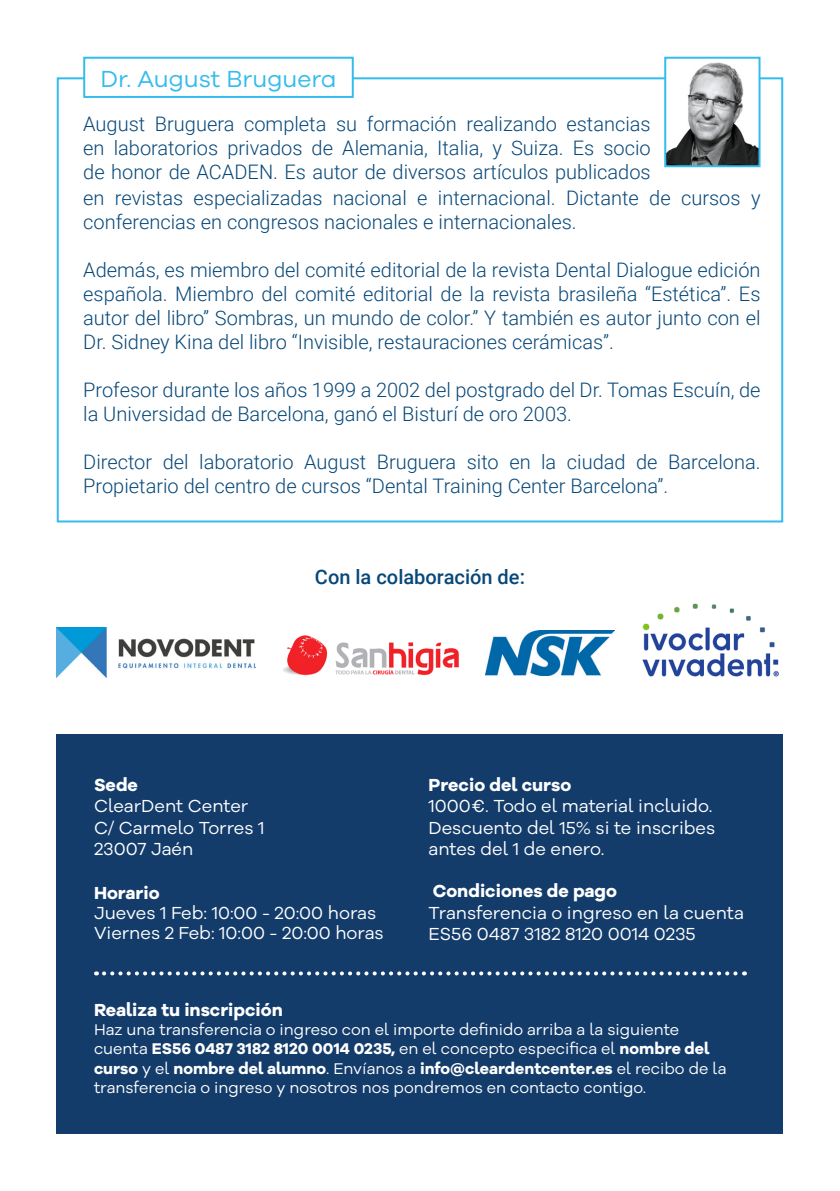
<style>
.page{position:relative;width:840px;height:1191px;background:#fff}
.page>*{position:absolute;margin:0;border:0;box-sizing:border-box;transform-origin:0 0}
.t1{font:24px "Galano Grotesque";color:#34bced}
.t2{font:300 20px/24px "Roboto";color:#074879}
.t3{font:500 20px "Roboto";color:#074879}
.t4{font:18px/21.6px "Galano Grotesque Alt";color:#fff}
.t5{font:700 18px "Galano Grotesque Alt";color:#fff}
.t6{font:16px/19.2px "Galano Grotesque Alt";color:#fff}
.s1{font-weight:700}
</style>
<div class="page">
<div style="left:57px;top:734px;width:725px;height:400px;background:#133c6b"></div>
<svg style="left:104px;top:971px;width:640px;height:4px"></svg>
<div style="left:83px;top:57px;width:270px;height:41px;background:#fff;border:2px solid #34bced"></div>
<img style="left:667px;top:62px;width:90px;height:102px">
<div style="left:664px;top:57px;width:96px;height:110px;border:2px solid #34bced"></div>
<img style="left:57px;top:628px;width:198px;height:50px">
<img style="left:283px;top:635px;width:176px;height:41px">
<img style="left:485px;top:630px;width:129px;height:45px">
<img style="left:642px;top:603px;width:137px;height:74px">
<p class="t1" style="left:100px;top:64px;width:238px">Dr. August Bruguera</p>
<p class="t2" style="left:83px;top:111px;width:568px;text-align:justify">August Bruguera completa su formación realizando estancias en laboratorios privados de Alemania, Italia, y Suiza. Es socio de honor de ACADEN. Es autor de diversos artículos publicados</p>
<p class="t2" style="left:83px;top:185px;width:678px">en revistas especializadas nacional e internacional. Dictante de cursos y conferencias en congresos nacionales e internacionales.</p>
<p class="t2" style="left:83px;top:257px;width:678px;text-align:justify">Además, es miembro del comité editorial de la revista Dental Dialogue edición española. Miembro del comité editorial de la revista brasileña “Estética”. Es autor del libro” Sombras, un mundo de color.” Y también es autor junto con el Dr. Sidney Kina del libro “Invisible, restauraciones cerámicas”.</p>
<p class="t2" style="left:83px;top:377px;width:678px">Profesor durante los años 1999 a 2002 del postgrado del Dr. Tomas Escuín, de la Universidad de Barcelona, ganó el Bisturí de oro 2003.</p>
<p class="t2" style="left:83px;top:449px;width:678px">Director del laboratorio August Bruguera sito en la ciudad de Barcelona.<br>Propietario del centro de cursos “Dental Training Center Barcelona”.</p>
<p class="t3" style="left:315px;top:563px;width:211px">Con la colaboración de:</p>
<p class="t5" style="left:94px;top:773px;width:45px">Sede</p>
<p class="t4" style="left:94px;top:795px;width:156px">ClearDent Center</p>
<p class="t4" style="left:94px;top:816px;width:172px">C/ Carmelo Torres 1</p>
<p class="t4" style="left:94px;top:838px;width:101px">23007 Jaén</p>
<p class="t5" style="left:94px;top:881px;width:67px">Horario</p>
<p class="t4" style="left:94px;top:901px;width:283px">Jueves 1 Feb: 10:00 - 20:00 horas</p>
<p class="t4" style="left:94px;top:921px;width:291px">Viernes 2 Feb: 10:00 - 20:00 horas</p>
<p class="t5" style="left:428px;top:773px;width:144px">Precio del curso</p>
<p class="t4" style="left:428px;top:795px;width:285px">1000€. Todo el material incluido.</p>
<p class="t4" style="left:428px;top:816px;width:288px">Descuento del 15% si te inscribes antes del 1 de enero.</p>
<p class="t5" style="left:432px;top:879px;width:186px">Condiciones de pago</p>
<p class="t4" style="left:428px;top:901px;width:317px">Transferencia o ingreso en la cuenta</p>
<p class="t4" style="left:428px;top:923px;width:268px">ES56 0487 3182 8120 0014 0235</p>
<p class="t5" style="left:94px;top:998px;width:190px">Realiza tu inscripción</p>
<p class="t6" style="left:94px;top:1019px;width:633px">Haz una transferencia o ingreso con el importe definido arriba a la siguiente cuenta <span class="s1">ES56 0487 3182 8120 0014 0235,</span> en el concepto especifica el <span class="s1">nombre del curso</span> y el <span class="s1">nombre del alumno</span>. Envíanos a <span class="s1">info@cleardentcenter.es</span> el recibo de la transferencia o ingreso y nosotros nos pondremos en contacto contigo.</p>
</div>
